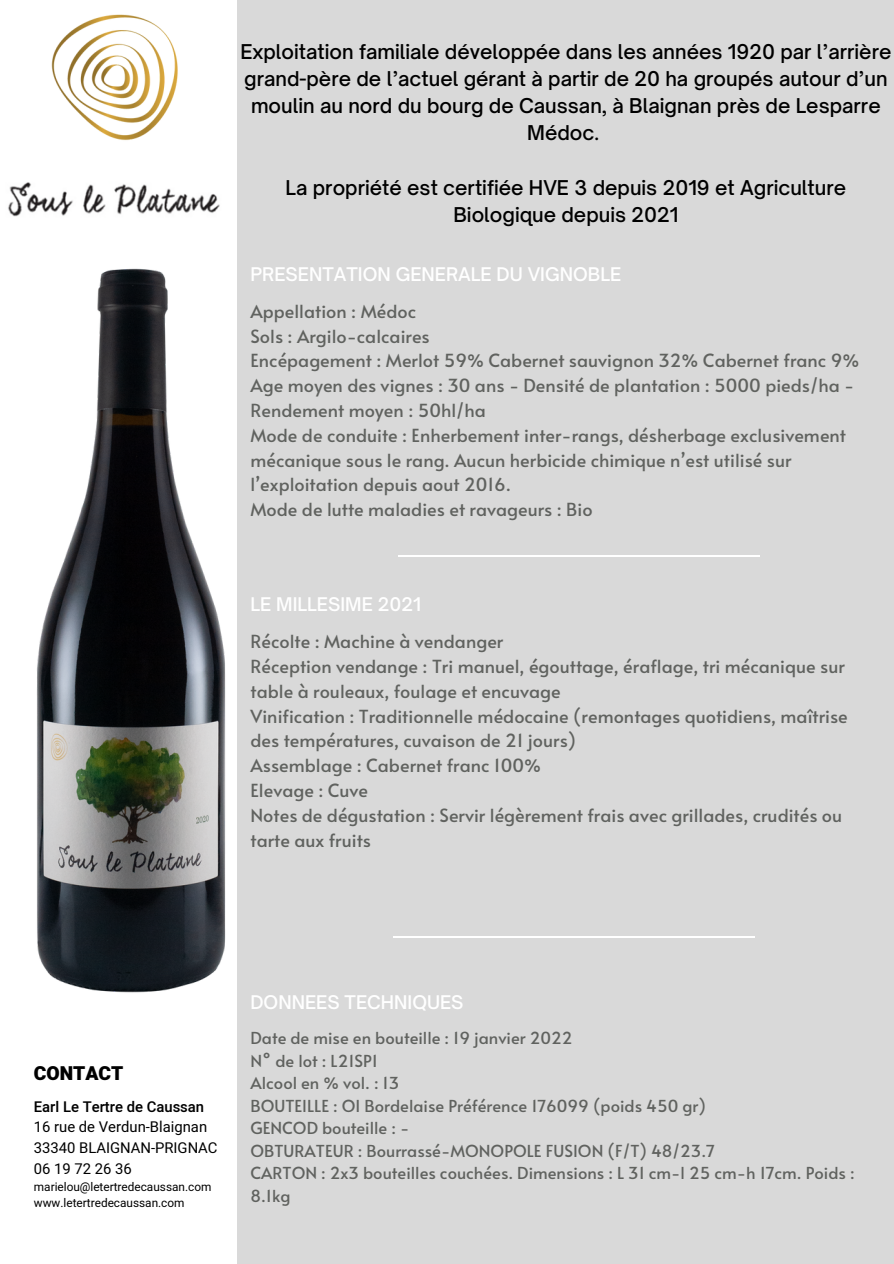
<style>
.page{position:relative;width:894px;height:1264px;background:#fff}
.page>*{position:absolute;margin:0;border:0;box-sizing:border-box;transform-origin:0 0}
.t1{font:500 19.5px/27px "Open Sauce One";color:#000;text-align:center}
.t2{font:900 19.2px "Heebo";color:#000}
.t3{font:18px/24.8px "Alata";color:#60625f}
.t4{font:500 18px "Open Sauce One";color:#fff}
.t5{font:16.5px/22.5px "Alata";color:#60625f}
.t6{font:14.85px/20.7px "Heebo";color:#000}
.t7{font:500 14.85px "Heebo";color:#000}
.t8{font:11.85px/15.8px "Heebo";color:#000}
</style>
<div class="page">
<div style="left:237px;top:0;width:656px;height:1263px;background:#d9d9d9"></div>
<hr style="left:397px;top:556px;width:362px;height:1px;background:#fff">
<img style="left:51px;top:14px;width:127px;height:127px">
<hr style="left:393px;top:936px;width:362px;height:1px;background:#fff">
<img style="left:8px;top:182px;width:212px;height:35px">
<img style="left:37px;top:268px;width:189px;height:725px">
<p class="t1" style="left:240px;top:38px;width:652px">Exploitation familiale développée dans les années 1920 par l’arrière grand-père de l’actuel gérant à partir de 20 ha groupés autour d’un moulin au nord du bourg de Caussan, à Blaignan près de Lesparre Médoc.</p>
<p class="t1" style="left:285px;top:173px;width:562px">La propriété est certifiée HVE 3 depuis 2019 et Agriculture<br>Biologique depuis 2021</p>
<p class="t4" style="left:250px;top:263px;width:372px">PRESENTATION GENERALE DU VIGNOBLE</p>
<p class="t3" style="left:250px;top:298px;width:610px">Appellation : Médoc<br>Sols : Argilo-calcaires<br>Encépagement : Merlot 59% Cabernet sauvignon 32% Cabernet franc 9% Age moyen des vignes : 30 ans - Densité de plantation : 5000 pieds/ha - Rendement moyen : 50hl/ha<br>Mode de conduite : Enherbement inter-rangs, désherbage exclusivement mécanique sous le rang. Aucun herbicide chimique n’est utilisé sur l’exploitation depuis aout 2016.<br>Mode de lutte maladies et ravageurs : Bio</p>
<p class="t4" style="left:250px;top:593px;width:172px">LE MILLESIME 2021</p>
<p class="t3" style="left:250px;top:628px;width:598px">Récolte : Machine à vendanger<br>Réception vendange : Tri manuel, égouttage, éraflage, tri mécanique sur table à rouleaux, foulage et encuvage<br>Vinification : Traditionnelle médocaine (remontages quotidiens, maîtrise des températures, cuvaison de 21 jours)<br>Assemblage : Cabernet franc 100%<br>Elevage : Cuve<br>Notes de dégustation : Servir légèrement frais avec grillades, crudités ou tarte aux fruits</p>
<p class="t2" style="left:34px;top:1059px;width:91px">CONTACT</p>
<p class="t7" style="left:34px;top:1096px;width:172px">Earl Le Tertre de Caussan</p>
<p class="t6" style="left:34px;top:1117px;width:185px">16 rue de Verdun-Blaignan<br>33340 BLAIGNAN-PRIGNAC<br>06 19 72 26 36</p>
<p class="t8" style="left:34px;top:1179px;width:179px">marielou@letertredecaussan.com www.letertredecaussan.com</p>
<p class="t4" style="left:250px;top:991px;width:214px">DONNEES TECHNIQUES</p>
<p class="t5" style="left:250px;top:1025px;width:605px">Date de mise en bouteille : 19 janvier 2022<br>N° de lot : L21SP1<br>Alcool en % vol. : 13<br>BOUTEILLE : OI Bordelaise Préférence 176099 (poids 450 gr)<br>GENCOD bouteille : -<br>OBTURATEUR : Bourrassé-MONOPOLE FUSION (F/T) 48/23.7<br>CARTON : 2x3 bouteilles couchées. Dimensions : L 31 cm-l 25 cm-h 17cm. Poids :<br>8.1kg</p>
</div>
